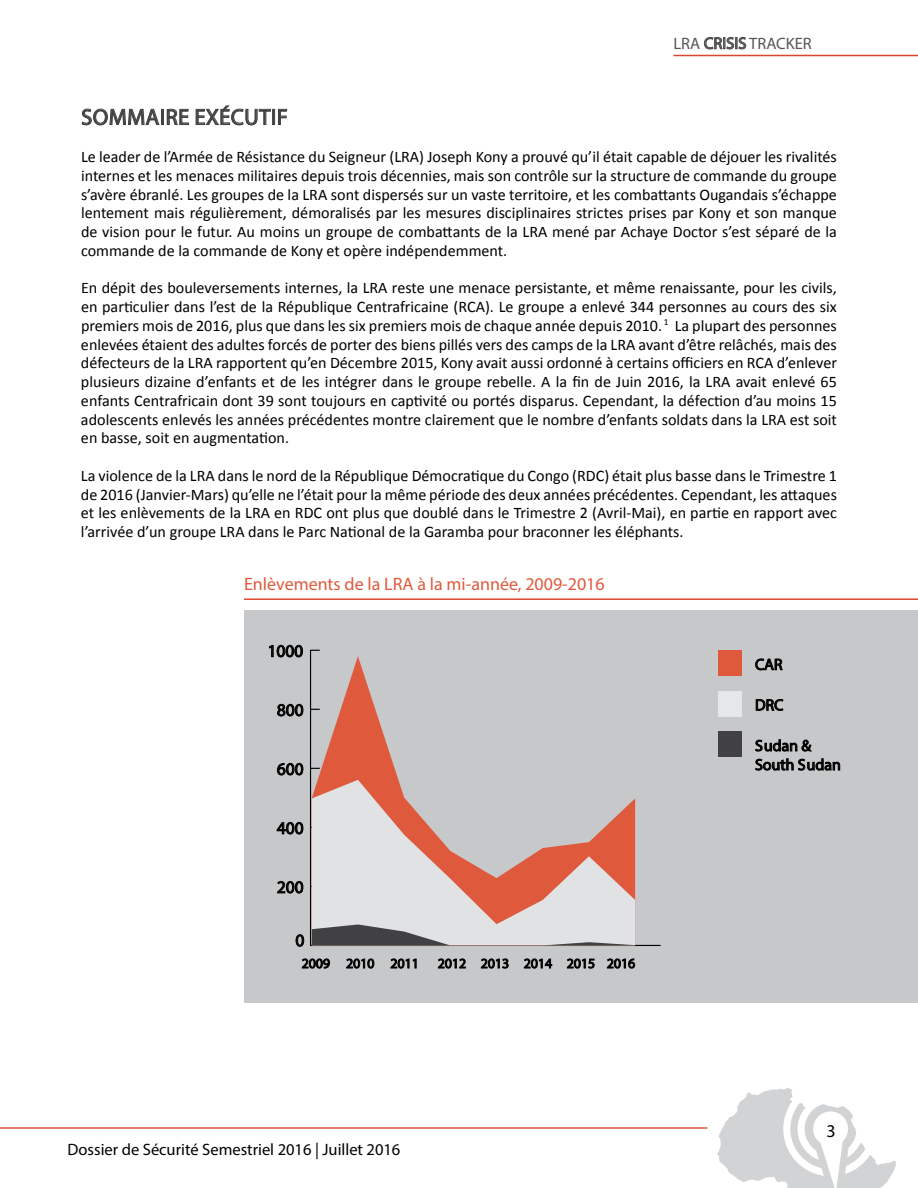
<style>
.page{position:relative;width:918px;height:1188px;background:#fff}
.page>*{position:absolute;margin:0;border:0;box-sizing:border-box;transform-origin:0 0}
.t1{font:22.5px "Myriad Pro";letter-spacing:.02em;color:#414042}
.t2{font:18px "Myriad Pro";color:#df5a3d}
.t3{font:18px "Myriad Pro";color:#000}
.t4{font:17.25px "Myriad Pro";color:#000}
.t5{font:16.5px "Myriad Pro";color:#000}
.t6{font:16.5px "Myriad Pro";color:#565659}
.t7{font:16.2px/18.8px "Calibri";color:#000;text-align:justify}
.t8{font:15.9px/19px "Myriad Pro";color:#000}
.t9{font:13.8px "Myriad Pro";color:#000}
</style>
<div class="page">
<svg style="left:704px;top:37px;width:42px;height:13px"></svg>
<hr style="left:674px;top:55px;width:244px;height:1px;background:#dc452f">
<svg style="left:717px;top:1088px;width:179px;height:100px"></svg>
<hr style="left:0;top:1127px;width:707px;height:2px;background:#df5a3d">
<svg style="left:81px;top:108px;width:79px;height:18px"></svg>
<div style="left:161px;top:109px;width:3px;height:16px;border:1px solid #414042"></div>
<svg style="left:167px;top:109px;width:22px;height:16px"></svg>
<svg style="left:195px;top:105px;width:76px;height:21px"></svg>
<div style="left:272px;top:109px;width:3px;height:16px;border:1px solid #414042"></div>
<svg style="left:278px;top:109px;width:9px;height:16px"></svg>
<div style="left:244px;top:610px;width:674px;height:393px;background:#c7c8ca"></div>
<hr style="left:244px;top:598px;width:674px;height:2px;background:#dc452f">
<hr style="left:311px;top:945px;width:350px;height:1px;background:#000">
<svg style="left:296px;top:934px;width:8px;height:13px"></svg>
<svg style="left:277px;top:881px;width:26px;height:12px"></svg>
<svg style="left:277px;top:822px;width:26px;height:12px"></svg>
<svg style="left:277px;top:763px;width:26px;height:12px"></svg>
<svg style="left:277px;top:704px;width:26px;height:12px"></svg>
<svg style="left:269px;top:645px;width:34px;height:12px"></svg>
<hr style="left:310px;top:650px;width:1px;height:295px;background:#000">
<div style="left:718px;top:650px;width:24px;height:26px;background:#df5a3d"></div>
<svg style="left:312px;top:656px;width:87px;height:124px"></svg>
<div style="left:718px;top:691px;width:24px;height:25px;background:#e6e7e8"></div>
<svg style="left:312px;top:780px;width:323px;height:144px"></svg>
<div style="left:718px;top:731px;width:24px;height:26px;background:#414042"></div>
<svg style="left:311px;top:924px;width:324px;height:22px;background:#aeadae"></svg>
<svg style="left:755px;top:658px;width:28px;height:12px"></svg>
<svg style="left:756px;top:699px;width:27px;height:12px"></svg>
<svg style="left:755px;top:739px;width:56px;height:13px"></svg>
<svg style="left:755px;top:759px;width:85px;height:12px"></svg>
<svg style="left:302px;top:959px;width:28px;height:9px"></svg>
<svg style="left:346px;top:959px;width:28px;height:9px"></svg>
<svg style="left:391px;top:959px;width:25px;height:9px"></svg>
<svg style="left:438px;top:959px;width:28px;height:9px"></svg>
<svg style="left:481px;top:959px;width:28px;height:9px"></svg>
<svg style="left:524px;top:959px;width:28px;height:9px"></svg>
<svg style="left:567px;top:959px;width:27px;height:9px"></svg>
<svg style="left:607px;top:959px;width:28px;height:9px"></svg>
<p class="t6" style="left:674px;top:33px;width:140px">LRA CRISIS TRACKER</p>
<h1 class="t1" style="left:81px;top:103px;width:208px">SOMMAIRE EXÉCUTIF</h1>
<p class="t7" style="left:81px;top:147px;width:758px">Le leader de l’Armée de Résistance du Seigneur (LRA) Joseph Kony a prouvé qu’il était capable de déjouer les rivalités internes et les menaces militaires depuis trois décennies, mais son contrôle sur la structure de commande du groupe s’avère ébranlé. Les groupes de la LRA sont dispersés sur un vaste territoire, et les combattants Ougandais s’échappe lentement mais régulièrement, démoralisés par les mesures disciplinaires strictes prises par Kony et son manque de vision pour le futur. Au moins un groupe de combattants de la LRA mené par Achaye Doctor s’est séparé de la commande de la commande de Kony et opère indépendemment.</p>
<p class="t7" style="left:81px;top:279px;width:758px">En dépit des bouleversements internes, la LRA reste une menace persistante, et même renaissante, pour les civils, en particulier dans l’est de la République Centrafricaine (RCA). Le groupe a enlevé 344 personnes au cours des six premiers mois de 2016, plus que dans les six premiers mois de chaque année depuis 2010. <sup>1</sup> La plupart des personnes enlevées étaient des adultes forcés de porter des biens pillés vers des camps de la LRA avant d’être relâchés, mais des défecteurs de la LRA rapportent qu’en Décembre 2015, Kony avait aussi ordonné à certains officiers en RCA d’enlever plusieurs dizaine d’enfants et de les intégrer dans le groupe rebelle. A la fin de Juin 2016, la LRA avait enlevé 65 enfants Centrafricain dont 39 sont toujours en captivité ou portés disparus. Cependant, la défection d’au moins 15 adolescents enlevés les années précédentes montre clairement que le nombre d’enfants soldats dans la LRA est soit en basse, soit en augmentation.</p>
<p class="t7" style="left:81px;top:466px;width:758px">La violence de la LRA dans le nord de la République Démocratique du Congo (RDC) était plus basse dans le Trimestre 1 de 2016 (Janvier-Mars) qu’elle ne l’était pour la même période des deux années précédentes. Cependant, les attaques et les enlèvements de la LRA en RDC ont plus que doublé dans le Trimestre 2 (Avril-Mai), en partie en rapport avec l’arrivée d’un groupe LRA dans le Parc National de la Garamba pour braconner les éléphants.</p>
<p class="t2" style="left:244px;top:573px;width:362px">Enlèvements de la LRA à la mi-année, 2009-2016</p>
<p class="t4" style="left:268px;top:640px;width:37px">1000</p>
<p class="t4" style="left:277px;top:699px;width:28px">800</p>
<p class="t4" style="left:277px;top:758px;width:28px">600</p>
<p class="t4" style="left:277px;top:817px;width:28px">400</p>
<p class="t4" style="left:277px;top:876px;width:28px">200</p>
<p class="t4" style="left:295px;top:930px;width:10px">0</p>
<p class="t9" style="left:302px;top:955px;width:119px">2009 2010 2011</p>
<p class="t9" style="left:438px;top:955px;width:199px">2012 2013 2014 2015 2016</p>
<p class="t5" style="left:68px;top:1140px;width:334px">Dossier de Sécurité Semestriel 2016 | Juillet 2016</p>
<p class="t8" style="left:755px;top:655px;width:29px">CAR</p>
<p class="t8" style="left:755px;top:695px;width:30px">DRC</p>
<p class="t8" style="left:755px;top:736px;width:87px">Sudan &amp;<br>South Sudan</p>
<p class="t3" style="left:827px;top:1120px;width:11px">3</p>
</div>
